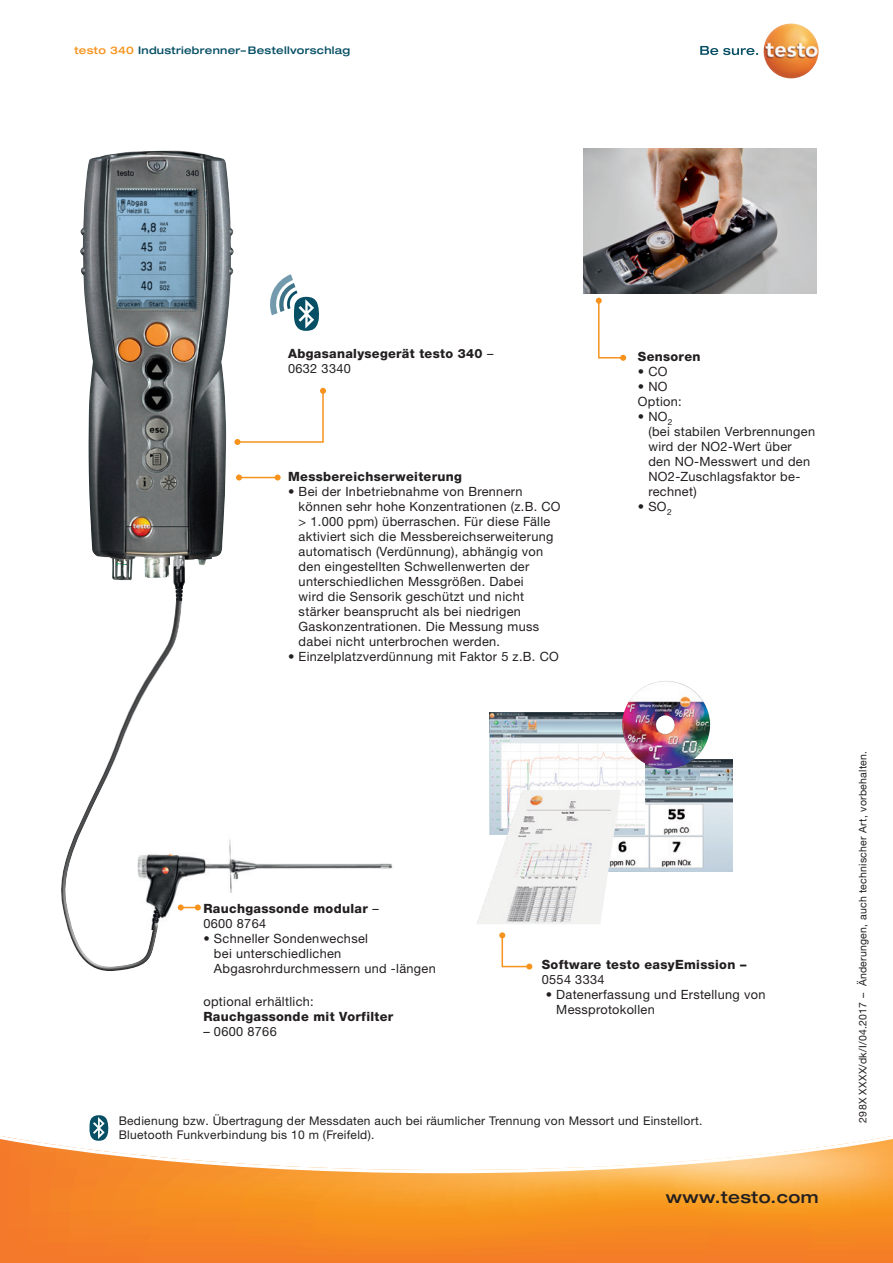
<style>
.page{position:relative;width:893px;height:1263px;background:#fff}
.page>*{position:absolute;margin:0;border:0;box-sizing:border-box;transform-origin:0 0}
.t1{font:500 expanded 16.5px "Helvetica Neue LTW1 G";letter-spacing:.025em;color:#231f20}
.t2{font:12.75px/15px "Helvetica Neue LTW1 G";letter-spacing:.025em;color:#231f20}
.t3{font:800 12.75px/15px "Helvetica Neue LTW1 G";letter-spacing:.025em;color:#231f20}
.t4{font:12px/14.4px "Helvetica Neue LTW1 G";letter-spacing:.025em;color:#231f20}
.t5{font:10.5px "Helvetica Neue LTW1 G";letter-spacing:.025em;color:#231f20}
.t6{font:500 expanded 10.5px "Helvetica Neue LTW1 G";letter-spacing:.025em;color:#074f64}
.s1{color:#f7931d}
.s2{font-weight:400}
.s3{font-weight:500;font-stretch:expanded}
</style>
<div class="page">
<svg style="left:0;top:1131px;width:893px;height:132px"></svg>
<svg style="left:90px;top:1115px;width:19px;height:26px"></svg>
<svg style="left:700px;top:46px;width:58px;height:9px"></svg>
<img style="left:763px;top:23px;width:56px;height:55px;border-radius:28px">
<img style="left:184px;top:839px;width:209px;height:72px">
<img style="left:584px;top:149px;width:232px;height:144px">
<img style="left:608px;top:759px;width:124px;height:112px">
<img style="left:489px;top:713px;width:156px;height:121px">
<img style="left:476px;top:790px;width:132px;height:134px">
<img style="left:80px;top:150px;width:154px;height:416px">
<svg style="left:499px;top:932px;width:33px;height:37px"></svg>
<svg style="left:234px;top:388px;width:92px;height:57px"></svg>
<svg style="left:596px;top:298px;width:30px;height:63px"></svg>
<hr style="left:239px;top:477px;width:39px;height:1px;background:#f7931d">
<svg style="left:236px;top:474px;width:6px;height:6px"></svg>
<svg style="left:275px;top:474px;width:6px;height:6px"></svg>
<svg style="left:184px;top:904px;width:17px;height:6px"></svg>
<div style="left:59px;top:558px;width:121px;height:414px;background:#231f20;opacity:.75"></div>
<img style="left:173px;top:555px;width:12px;height:46px">
<svg style="left:270px;top:274px;width:49px;height:57px"></svg>
<img style="left:622px;top:681px;width:88px;height:88px">
<p class="t6" style="left:74px;top:43px;width:277px"><span class="s1">testo 340</span> Industriebrenner– Bestellvorschlag</p>
<p class="t3" style="left:288px;top:346px;width:207px">Abgasanalysegerät testo 340 <span class="s2">–<br>0632 3340</span></p>
<p class="t3" style="left:288px;top:469px;width:175px">Messbereichserweiterung</p>
<p class="t2" style="left:299px;top:484px;width:263px;text-indent:-11px">• Bei der Inbetriebnahme von Brennern können sehr hohe Konzentrationen (z.B. CO &gt; 1.000 ppm) überraschen. Für diese Fälle aktiviert sich die Messbereichserweiterung automatisch (Verdünnung), abhängig von den eingestellten Schwellenwerten der unterschiedlichen Messgrößen. Dabei<br>wird die Sensorik geschützt und nicht stärker beansprucht als bei niedrigen Gaskonzentrationen. Die Messung muss dabei nicht unterbrochen werden.</p>
<p class="t2" style="left:288px;top:649px;width:272px">• Einzelplatzverdünnung mit Faktor 5 z.B. CO</p>
<p class="t3" style="left:638px;top:349px;width:64px">Sensoren</p>
<p class="t2" style="left:638px;top:363px;width:31px">• CO</p>
<p class="t2" style="left:638px;top:378px;width:45px">• NO<br>Option:</p>
<p class="t2" style="left:648px;top:408px;width:168px;text-indent:-11px">• NO<sub>2<br></sub>(bei stabilen Verbrennungen wird der NO2-Wert über den NO-Messwert und den<br>NO2-Zuschlagsfaktor be&shy;rechnet)</p>
<p class="t2" style="left:638px;top:498px;width:35px">• SO<sub>2</sub></p>
<p class="t3" style="left:203px;top:900px;width:177px">Rauchgassonde modular <span class="s2">–<br>0600 8764</span></p>
<p class="t2" style="left:214px;top:930px;width:223px;text-indent:-11px"><span class="s3">•</span> Schneller Sondenwechsel<br>bei unterschiedlichen<br>Abgasrohrdurchmessern und -längen</p>
<p class="t2" style="left:203px;top:994px;width:112px">optional erhältlich:</p>
<p class="t3" style="left:203px;top:1009px;width:191px">Rauchgassonde mit Vorfilter</p>
<p class="t2" style="left:203px;top:1024px;width:75px">– 0600 8766</p>
<p class="t3" style="left:542px;top:957px;width:206px">Software testo easyEmission –</p>
<p class="t2" style="left:542px;top:972px;width:64px">0554 3334</p>
<p class="t2" style="left:556px;top:987px;width:211px;text-indent:-11px">• Datenerfassung und Erstellung von<br>Messprotokollen</p>
<p class="t4" style="left:119px;top:1113px;width:585px">Bedienung bzw. Übertragung der Messdaten auch bei räumlicher Trennung von Messort und Einstellort.<br>Bluetooth Funkverbindung bis 10 m (Freifeld).</p>
<p class="t1" style="left:666px;top:1187px;width:154px">www.testo.com</p>
<p class="t5" style="left:856px;top:1123px;width:373px;rotate:-90deg">298X XXXX/dk/I/04.2017 – Änderungen, auch technischer Art, vorbehalten.</p>
</div>
